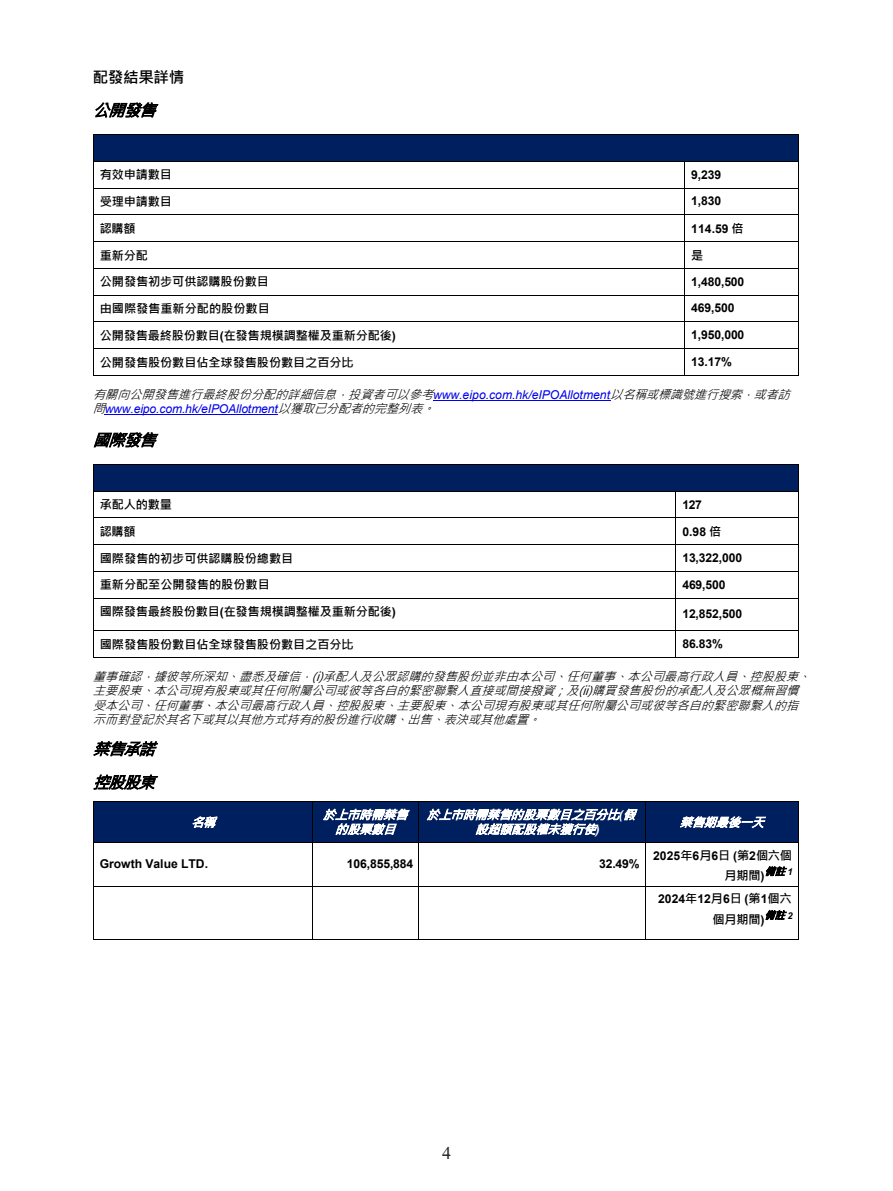
<style>
.page{position:relative;width:893px;height:1191px;background:#fff}
.page>*{position:absolute;margin:0;border:0;box-sizing:border-box;transform-origin:0 0}
.t1{font:18px "Times New Roman";color:#231f20}
.t2{font:italic 16.2px/33.3px "Microsoft Jheng Hei";color:#000}
.t3{font:700 15.6px "Microsoft Jheng Hei";letter-spacing:-.02em;color:#000}
.t4{font:italic 12.15px/14.4px "Microsoft Jheng Hei";color:#000}
.t5{font:700 12.15px "Microsoft Jheng Hei";letter-spacing:-.015em;color:#000}
.t6{font:700 12.15px "Arial";letter-spacing:-.01em;color:#000}
.t7{font:italic 12.15px/14.5px "Microsoft Jheng Hei";color:#fff;text-align:center}
.t8{font:italic 12.15px "Arial";letter-spacing:-.01em;color:#0000ed}
.s1{font-family:"Microsoft Jheng Hei"}
.s2{font-family:"Arial"}
.s3{font-family:"Arial";color:#0000ed}
.s4{font-family:"Microsoft Jheng Hei";color:#000}
.s5{font-family:"Arial";font-weight:700}
</style>
<div class="page">
<div style="left:94px;top:135px;width:704px;height:26px;background:#001f5f"></div>
<hr style="left:94px;top:134px;width:704px;height:1px;background:#000">
<hr style="left:94px;top:161px;width:590px;height:1px;background:#000">
<hr style="left:685px;top:161px;width:113px;height:1px;background:#000">
<hr style="left:94px;top:188px;width:590px;height:1px;background:#000">
<hr style="left:685px;top:188px;width:113px;height:1px;background:#000">
<hr style="left:94px;top:214px;width:590px;height:1px;background:#000">
<hr style="left:685px;top:214px;width:113px;height:1px;background:#000">
<hr style="left:94px;top:241px;width:590px;height:1px;background:#000">
<hr style="left:685px;top:241px;width:113px;height:1px;background:#000">
<hr style="left:94px;top:268px;width:590px;height:1px;background:#000">
<hr style="left:685px;top:268px;width:113px;height:1px;background:#000">
<hr style="left:94px;top:295px;width:590px;height:1px;background:#000">
<hr style="left:685px;top:295px;width:113px;height:1px;background:#000">
<hr style="left:94px;top:321px;width:590px;height:1px;background:#000">
<hr style="left:685px;top:321px;width:113px;height:1px;background:#000">
<hr style="left:94px;top:348px;width:590px;height:1px;background:#000">
<hr style="left:685px;top:348px;width:113px;height:1px;background:#000">
<svg style="left:93px;top:134px;width:1px;height:242px"></svg>
<hr style="left:94px;top:375px;width:590px;height:1px;background:#000">
<svg style="left:684px;top:161px;width:1px;height:215px"></svg>
<hr style="left:685px;top:375px;width:113px;height:1px;background:#000">
<svg style="left:798px;top:134px;width:1px;height:242px"></svg>
<hr style="left:433px;top:400px;width:177px;height:1px;background:#0000ed">
<hr style="left:105px;top:414px;width:173px;height:1px;background:#0000ed">
<div style="left:94px;top:465px;width:704px;height:25px;background:#001f5f"></div>
<hr style="left:94px;top:464px;width:704px;height:1px;background:#000">
<hr style="left:94px;top:490px;width:581px;height:1px;background:#000">
<hr style="left:676px;top:490px;width:122px;height:1px;background:#000">
<hr style="left:94px;top:517px;width:581px;height:1px;background:#000">
<hr style="left:676px;top:517px;width:122px;height:1px;background:#000">
<hr style="left:94px;top:544px;width:581px;height:1px;background:#000">
<hr style="left:676px;top:544px;width:122px;height:1px;background:#000">
<hr style="left:94px;top:571px;width:581px;height:1px;background:#000">
<hr style="left:676px;top:571px;width:122px;height:1px;background:#000">
<svg style="left:93px;top:464px;width:1px;height:134px"></svg>
<hr style="left:94px;top:597px;width:581px;height:1px;background:#000">
<svg style="left:675px;top:490px;width:1px;height:108px"></svg>
<hr style="left:676px;top:597px;width:122px;height:1px;background:#000">
<svg style="left:798px;top:464px;width:1px;height:134px"></svg>
<hr style="left:93px;top:598px;width:1px;height:32px;background:#000">
<hr style="left:675px;top:598px;width:1px;height:32px;background:#000">
<hr style="left:798px;top:598px;width:1px;height:32px;background:#000">
<hr style="left:94px;top:630px;width:581px;height:1px;background:#000">
<hr style="left:676px;top:630px;width:122px;height:1px;background:#000">
<svg style="left:93px;top:630px;width:1px;height:28px"></svg>
<hr style="left:94px;top:657px;width:581px;height:1px;background:#000">
<svg style="left:675px;top:630px;width:1px;height:28px"></svg>
<hr style="left:676px;top:657px;width:122px;height:1px;background:#000">
<svg style="left:798px;top:630px;width:1px;height:28px"></svg>
<div style="left:94px;top:802px;width:218px;height:40px;background:#001f5f"></div>
<div style="left:313px;top:802px;width:105px;height:40px;background:#001f5f"></div>
<div style="left:419px;top:802px;width:226px;height:40px;background:#001f5f"></div>
<div style="left:646px;top:802px;width:152px;height:40px;background:#001f5f"></div>
<hr style="left:94px;top:801px;width:218px;height:1px;background:#000">
<hr style="left:313px;top:801px;width:105px;height:1px;background:#000">
<hr style="left:419px;top:801px;width:226px;height:1px;background:#000">
<hr style="left:646px;top:801px;width:152px;height:1px;background:#000">
<hr style="left:93px;top:802px;width:1px;height:40px;background:#000">
<hr style="left:312px;top:802px;width:1px;height:40px;background:#000">
<hr style="left:418px;top:802px;width:1px;height:40px;background:#000">
<hr style="left:645px;top:802px;width:1px;height:40px;background:#000">
<hr style="left:798px;top:802px;width:1px;height:40px;background:#000">
<hr style="left:94px;top:842px;width:218px;height:1px;background:#000">
<hr style="left:313px;top:842px;width:105px;height:1px;background:#000">
<hr style="left:419px;top:842px;width:226px;height:1px;background:#000">
<hr style="left:646px;top:842px;width:152px;height:1px;background:#000">
<hr style="left:93px;top:843px;width:1px;height:43px;background:#000">
<hr style="left:312px;top:843px;width:1px;height:43px;background:#000">
<hr style="left:418px;top:843px;width:1px;height:43px;background:#000">
<hr style="left:645px;top:843px;width:1px;height:43px;background:#000">
<hr style="left:798px;top:843px;width:1px;height:43px;background:#000">
<hr style="left:94px;top:886px;width:218px;height:1px;background:#000">
<hr style="left:313px;top:886px;width:105px;height:1px;background:#000">
<hr style="left:419px;top:886px;width:226px;height:1px;background:#000">
<hr style="left:646px;top:886px;width:152px;height:1px;background:#000">
<hr style="left:93px;top:887px;width:1px;height:52px;background:#000">
<hr style="left:94px;top:939px;width:218px;height:1px;background:#000">
<hr style="left:312px;top:887px;width:1px;height:52px;background:#000">
<hr style="left:313px;top:939px;width:105px;height:1px;background:#000">
<hr style="left:418px;top:887px;width:1px;height:52px;background:#000">
<hr style="left:419px;top:939px;width:226px;height:1px;background:#000">
<hr style="left:645px;top:887px;width:1px;height:52px;background:#000">
<hr style="left:646px;top:939px;width:152px;height:1px;background:#000">
<hr style="left:798px;top:887px;width:1px;height:52px;background:#000">
<p class="t3" style="left:93px;top:67px;width:93px">配發結果詳情</p>
<h2 class="t2" style="left:93px;top:94px;width:71px">公開發售</h2>
<p class="t5" style="left:100px;top:167px;width:74px">有效申請數⽬</p>
<p class="t6" style="left:691px;top:166px;width:31px">9,239</p>
<p class="t5" style="left:100px;top:194px;width:74px">受理申請數⽬</p>
<p class="t6" style="left:691px;top:193px;width:31px">1,830</p>
<p class="t5" style="left:100px;top:221px;width:37px">認購額</p>
<p class="t6" style="left:691px;top:220px;width:54px">114.59 <span class="s1">倍</span></p>
<p class="t5" style="left:100px;top:247px;width:50px">重新分配</p>
<p class="t5" style="left:691px;top:247px;width:14px">是</p>
<p class="t5" style="left:100px;top:274px;width:171px">公開發售初步可供認購股份數⽬</p>
<p class="t6" style="left:691px;top:273px;width:55px">1,480,500</p>
<p class="t5" style="left:100px;top:301px;width:172px">由國際發售重新分配的股份數⽬</p>
<p class="t6" style="left:691px;top:300px;width:45px">469,500</p>
<p class="t5" style="left:100px;top:328px;width:298px">公開發售最終股份數⽬<span class="s2">(</span>在發售規模調整權及重新分配後<span class="s2">)</span></p>
<p class="t6" style="left:691px;top:326px;width:55px">1,950,000</p>
<p class="t5" style="left:100px;top:354px;width:256px">公開發售股份數⽬佔全球發售股份數⽬之百分比</p>
<p class="t6" style="left:691px;top:353px;width:42px">13.17%</p>
<p class="t4" style="left:93px;top:387px;width:703px">有關向公開發售進⾏最終股份分配的詳細信息，投資者可以參考<span class="s3">w w w . e i p o . c o m . h k/e I P O A l l o t m e n t</span> 以名稱或標識號進⾏搜索，或者訪</p>
<p class="t8" style="left:93px;top:401px;width:348px"><span class="s4">問</span>www.eipo.com.hk/eIPOAllotment<span class="s4">以獲取已分配者的完整列表。</span></p>
<h2 class="t2" style="left:93px;top:423px;width:71px">國際發售</h2>
<p class="t5" style="left:100px;top:497px;width:74px">承配⼈的數量</p>
<p class="t6" style="left:682px;top:496px;width:21px">127</p>
<p class="t5" style="left:100px;top:524px;width:37px">認購額</p>
<p class="t6" style="left:682px;top:523px;width:41px">0.98 <span class="s1">倍</span></p>
<p class="t5" style="left:100px;top:550px;width:195px">國際發售的初步可供認購股份總數⽬</p>
<p class="t6" style="left:682px;top:549px;width:61px">13,322,000</p>
<p class="t5" style="left:100px;top:577px;width:172px">重新分配⾄公開發售的股份數⽬</p>
<p class="t6" style="left:682px;top:576px;width:45px">469,500</p>
<p class="t5" style="left:100px;top:604px;width:298px">國際發售最終股份數⽬<span class="s2">(</span>在發售規模調整權及重新分配後<span class="s2">)</span></p>
<p class="t6" style="left:682px;top:605px;width:61px">12,852,500</p>
<p class="t5" style="left:100px;top:636px;width:256px">國際發售股份數⽬佔全球發售股份數⽬之百分比</p>
<p class="t6" style="left:682px;top:635px;width:42px">86.83%</p>
<p class="t4" style="left:93px;top:669px;width:724px">董事確認，據彼等所深知、盡悉及確信，(i)承配⼈及公眾認購的發售股份並非由本公司、任何董事、本公司最⾼⾏政⼈員、控股股東、主要股東、本公司現有股東或其任何附屬公司或彼等各⾃的緊密聯繫⼈直接或間接撥資；及(ii)購買發售股份的承配⼈及公眾概無習慣受本公司、任何董事、本公司最⾼⾏政⼈員、控股股東、主要股東、本公司現有股東或其任何附屬公司或彼等各⾃的緊密聯繫⼈的指⽰⽽對登記於其名下或其以其他⽅式持有的股份進⾏收購、出售、表決或其他處置。</p>
<h2 class="t2" style="left:93px;top:732px;width:70px">禁售承諾控股股東</h2>
<p class="t7" style="left:191px;top:815px;width:31px">名稱</p>
<p class="t7" style="left:323px;top:807px;width:91px">於上市時需禁售的股票數⽬</p>
<p class="t7" style="left:475px;top:807px;width:166px;text-align:left;text-indent:-49px">於上市時需禁售的股票數⽬之百分比<span class="s5">(</span> 假設超額配股權未獲⾏使<span class="s5">)</span></p>
<p class="t7" style="left:680px;top:815px;width:91px">禁售期最後⼀天</p>
<p class="t6" style="left:100px;top:855px;width:110px">Growth Value LTD.</p>
<p class="t6" style="left:347px;top:855px;width:68px">106,855,884</p>
<p class="t6" style="left:599px;top:855px;width:42px">32.49%</p>
<p class="t6" style="left:653px;top:846px;width:140px">2025<span class="s1">年</span>6<span class="s1">⽉</span>6<span class="s1">⽇</span> (<span class="s1">第</span>2<span class="s1">個六個</span></p>
<p class="t5" style="left:725px;top:867px;width:69px">⽉期間<span class="s2">)</span><sup>備註</sup> <sup>1</sup></p>
<p class="t6" style="left:658px;top:890px;width:135px">2024<span class="s1">年</span>12<span class="s1">⽉</span>6<span class="s1">⽇</span> (<span class="s1">第</span>1<span class="s1">個六</span></p>
<p class="t5" style="left:712px;top:911px;width:82px">個⽉期間<span class="s2">)</span><sup>備註</sup> <sup>2</sup></p>
<h1 class="t1" style="left:442px;top:1146px;width:10px">4</h1>
</div>
